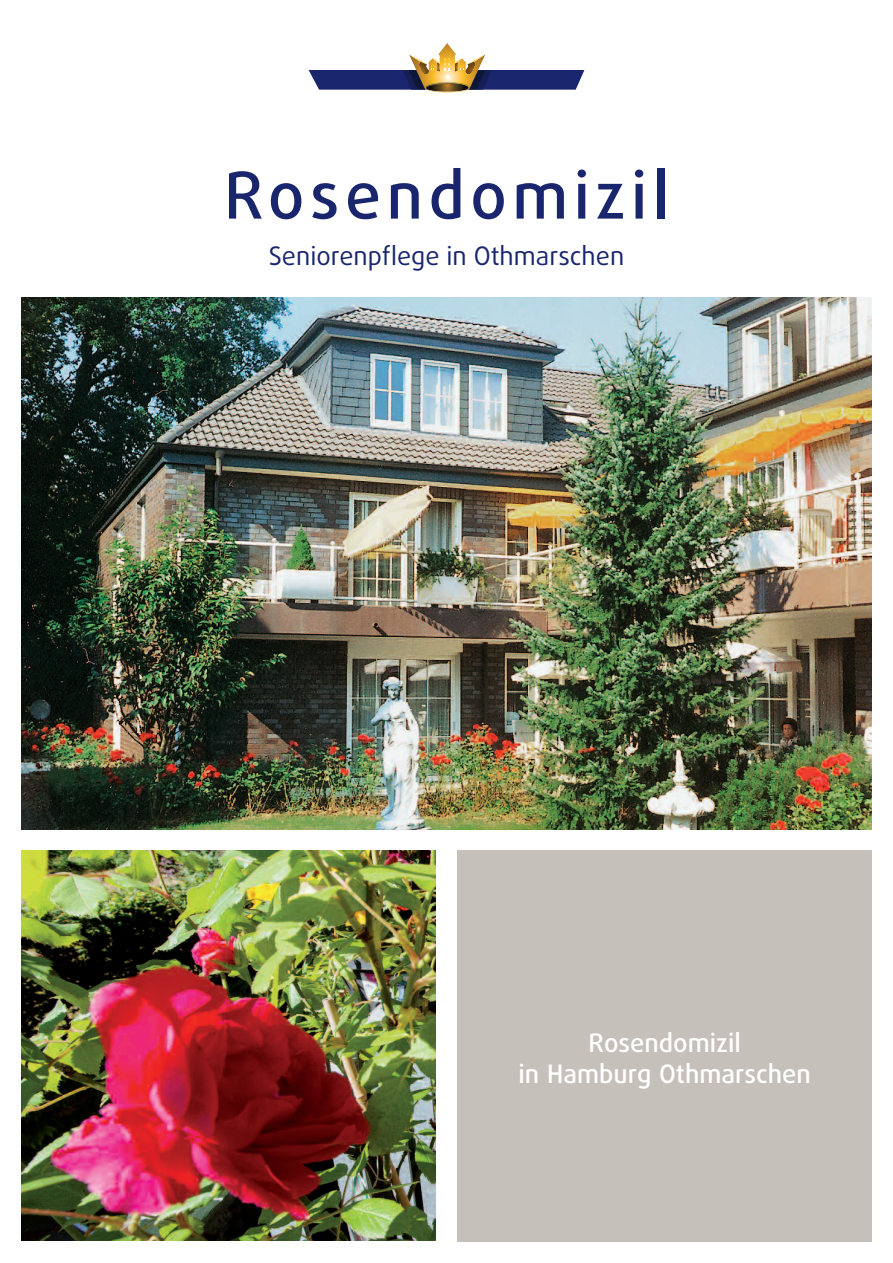
<style>
.page{position:relative;width:893px;height:1263px;background:#fff}
.page>*{position:absolute;margin:0;border:0;box-sizing:border-box;transform-origin:0 0}
.t1{font:500 64.5px "Daxline OT";letter-spacing:.085em;color:#19266e}
.t2{font:500 25.5px/31px "Daxline OT";color:#fff;text-align:center}
.t3{font:25.5px "Daxline OT";color:#19266e}
</style>
<div class="page">
<svg style="left:309px;top:43px;width:275px;height:50px"></svg>
<img style="left:425px;top:82px;width:44px;height:7px">
<img style="left:21px;top:850px;width:415px;height:391px">
<div style="left:457px;top:850px;width:415px;height:392px;background:#c6c0ba"></div>
<img style="left:21px;top:298px;width:851px;height:531px">
<h1 class="t1" style="left:224px;top:168px;width:446px">Rosendomizil</h1>
<p class="t3" style="left:269px;top:246px;width:357px">Seniorenpflege in Othmarschen</p>
<p class="t2" style="left:518px;top:1029px;width:294px">Rosendomizil<br>in Hamburg Othmarschen</p>
</div>
